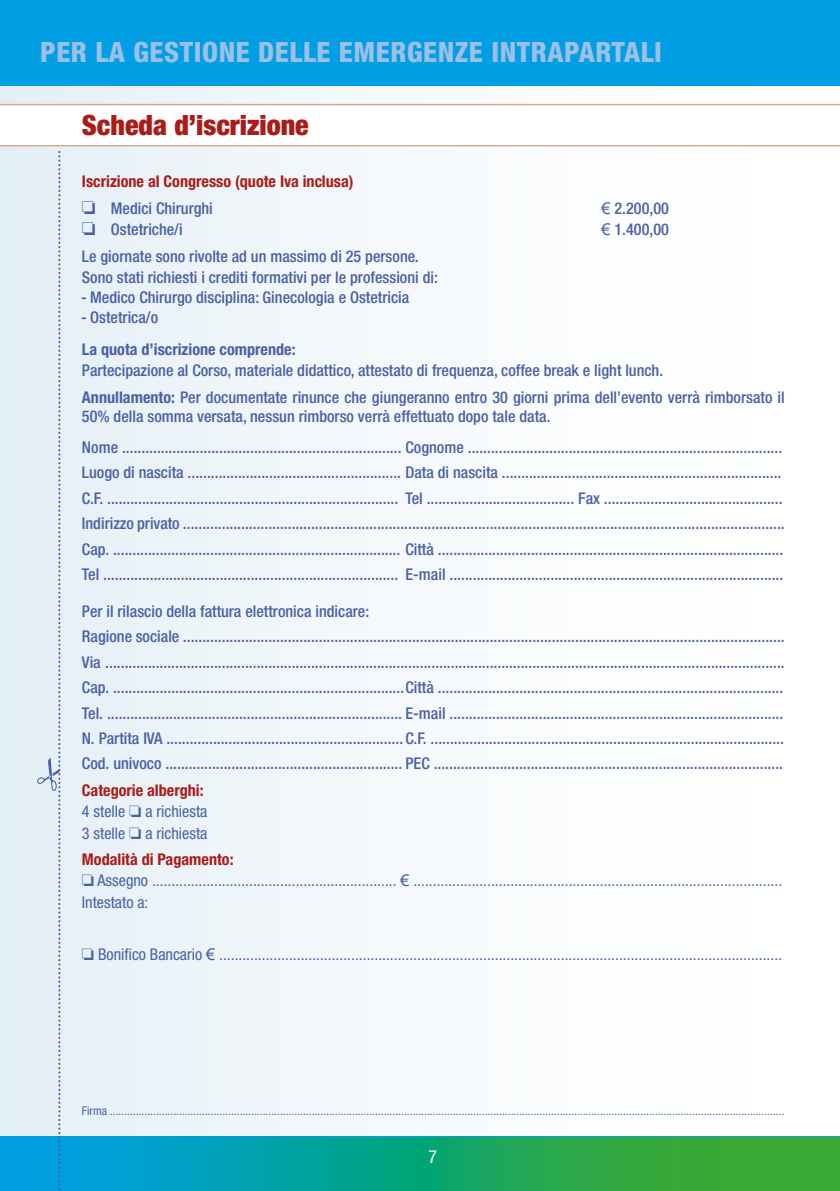
<style>
.page{position:relative;width:840px;height:1191px;background:#fff}
.page>*{position:absolute;margin:0;border:0;box-sizing:border-box;transform-origin:0 0}
.t1{font:800 condensed 28px "Helvetica Neue";letter-spacing:.02em;color:#9cc0e7}
.t2{font:900 condensed 28px "Helvetica Neue";color:#ab1b18}
.t3{font:condensed 18px "Helvetica Neue";color:#fff}
.t4{font:500 condensed 16.2px/25.4px "Helvetica Neue";color:#4a60a5}
.t5{font:condensed 16.2px/21.2px "Helvetica Neue";color:#4a60a5}
.t6{font:700 condensed 16.2px/26.8px "Helvetica Neue";color:#ab1b18}
.t7{font:700 condensed 16.2px "Helvetica Neue";color:#4a60a5}
.t8{font:condensed 12px "Helvetica Neue";color:#4a60a5}
.s1{color:#4a60a5}
.s2{font-weight:500;color:#4a60a5}
.s3{font-family:"Arial";font-weight:400;font-stretch:normal}
.s4{font-weight:700}
.s5{font-weight:700;color:#ab1b18}
.s6{font-family:"Arial";font-stretch:normal}
</style>
<div class="page">
<div style="left:0;top:82px;width:837px;height:1058px;background:linear-gradient(to right,#e5f0f6,#fff)"></div>
<div style="left:0;top:0;width:839px;height:86px;background:#009fe3"></div>
<svg style="left:0;top:1137px;width:839px;height:54px;background:#16a47c"></svg>
<svg style="left:0;top:104px;width:839px;height:42px"></svg>
<svg style="left:37px;top:152px;width:23px;height:1039px;background:#d4e6f2"></svg>
<h1 class="t1" style="left:40px;top:34px;width:623px">PER LA GESTIONE DELLE EMERGENZE INTRAPARTALI</h1>
<h1 class="t2" style="left:82px;top:108px;width:228px">Scheda d’iscrizione</h1>
<p class="t6" style="left:82px;top:168px;width:273px">Iscrizione al Congresso (quote Iva inclusa) <span class="s1">❏</span> <span class="s2">Medici Chirurghi</span></p>
<p class="t4" style="left:601px;top:195px;width:69px"><span class="s3">€</span> 2.200,00</p>
<p class="t4" style="left:82px;top:216px;width:102px">❏ Ostetriche/i</p>
<p class="t4" style="left:601px;top:216px;width:69px"><span class="s3">€</span> 1.400,00</p>
<p class="t4" style="left:82px;top:245px;width:357px;line-height:21.2px">Le giornate sono rivolte ad un massimo di 25 persone.<br>Sono stati richiesti i crediti formativi per le professioni di:</p>
<p class="t4" style="left:81px;top:285px;width:329px">- Medico Chirurgo disciplina: Ginecologia e Ostetricia</p>
<p class="t4" style="left:81px;top:304px;width:78px">- Ostetrica/o</p>
<p class="t7" style="left:82px;top:340px;width:215px">La quota d’iscrizione comprende:</p>
<p class="t4" style="left:82px;top:357px;width:704px;line-height:26.8px">Partecipazione al Corso, materiale didattico, attestato di frequenza, coffee break e light lunch.<br><span class="s4">Annullamento:</span> Per documentate rinunce che giungeranno entro 30 giorni prima dell’evento verrà rimborsato il</p>
<p class="t4" style="left:82px;top:400px;width:701px;line-height:31px">50% della somma versata, nessun rimborso verrà effettuato dopo tale data.<br>Nome ........................................................................ Cognome .................................................................................</p>
<p class="t4" style="left:82px;top:460px;width:704px">Luogo di nascita ....................................................... Data di nascita ........................................................................<br>C.F. ........................................................................... Tel ...................................... Fax ..............................................<br>Indirizzo privato ...........................................................................................................................................................<br>Cap. .......................................................................... Città .........................................................................................<br>Tel ............................................................................ E-mail ......................................................................................</p>
<p class="t4" style="left:82px;top:598px;width:704px">Per il rilascio della fattura elettronica indicare:<br>Ragione sociale ...........................................................................................................................................................<br>Via ...............................................................................................................................................................................<br>Cap. ...........................................................................Città .........................................................................................<br>Tel. ............................................................................ E-mail ......................................................................................<br>N. Partita IVA ............................................................. C.F. ...........................................................................................<br>Cod. univoco ............................................................. PEC ..........................................................................................</p>
<p class="t5" style="left:82px;top:780px;width:127px"><span class="s5">Categorie alberghi:<br></span>4 stelle ❏ a richiesta<br>3 stelle ❏ a richiesta</p>
<p class="t5" style="left:82px;top:849px;width:701px"><span class="s5">Modalità di Pagamento:<br></span>❏ Assegno ............................................................... <span class="s6">€</span> ...............................................................................................<br>Intestato a:</p>
<p class="t5" style="left:82px;top:943px;width:701px">❏ Bonifico Bancario <span class="s6">€</span> .................................................................................................................................................</p>
<p class="t8" style="left:82px;top:1104px;width:703px">Firma ..........................................................................................................................................................................................................................................</p>
<p class="t3" style="left:428px;top:1146px;width:10px">7</p>
</div>
